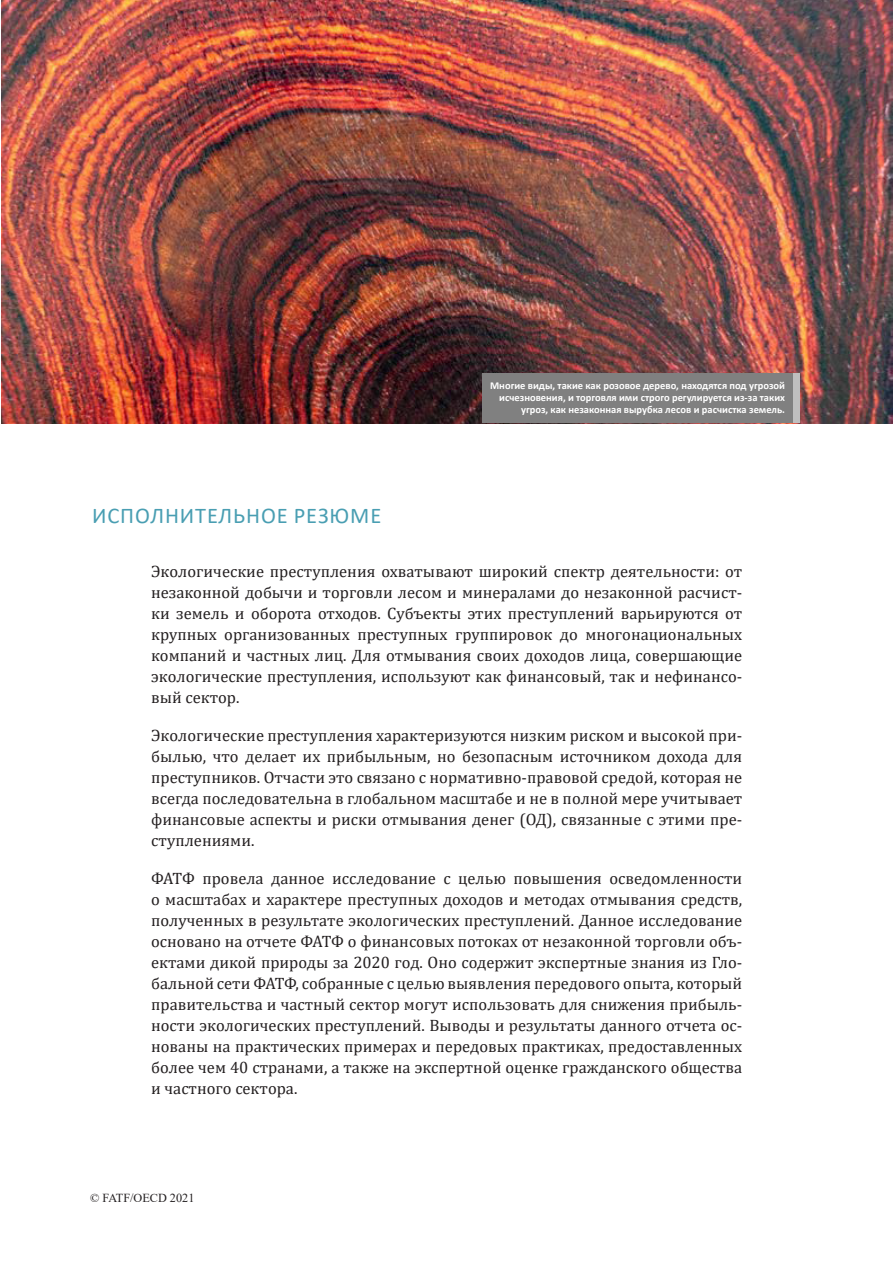
<style>
.page{position:relative;width:893px;height:1263px;background:#fff}
.page>*{position:absolute;margin:0;border:0;box-sizing:border-box;transform-origin:0 0}
.t1{font:22.5px "Calibri";letter-spacing:.04em;color:#499eb2}
.t2{font:16.5px/21px "Cambria";color:#231f20;text-align:justify}
.t3{font:12.3px "Times New Roman";color:#231f20}
.t4{font:700 10.5px/12px "Calibri";color:#fff;text-align:right}
</style>
<div class="page">
<img style="left:1px;top:0;width:892px;height:424px">
<div style="left:482px;top:374px;width:311px;height:16px;background:#808080"></div>
<div style="left:793px;top:374px;width:7px;height:16px;background:#bfbfbf"></div>
<div style="left:482px;top:390px;width:311px;height:17px;background:#808080"></div>
<div style="left:793px;top:390px;width:7px;height:17px;background:#bfbfbf"></div>
<div style="left:482px;top:407px;width:311px;height:16px;background:#808080"></div>
<div style="left:793px;top:407px;width:7px;height:16px;background:#bfbfbf"></div>
<svg style="left:781px;top:99px;width:1px;height:15px"></svg>
<p class="t1" style="left:92px;top:499px;width:291px">ИСПОЛНИТЕЛЬНОЕ РЕЗЮМЕ</p>
<p class="t4" style="left:490px;top:379px;width:296px">Многие виды, такие как розовое дерево, находятся под угрозой исчезновения, и торговля ими строго регулируется из-за таких угроз, как незаконная вырубка лесов и расчистка земель.</p>
<p class="t2" style="left:151px;top:561px;width:593px">Экологические преступления охватывают широкий спектр деятельности: от незаконной добычи и торговли лесом и минералами до незаконной расчист&shy;ки земель и оборота отходов. Субъекты этих преступлений варьируются от крупных организованных преступных группировок до многонациональных компаний и частных лиц. Для отмывания своих доходов лица, совершающие экологические преступления, используют как финансовый, так и нефинансо&shy;вый сектор.</p>
<p class="t2" style="left:151px;top:725px;width:593px">Экологические преступления характеризуются низким риском и высокой при&shy;былью, что делает их прибыльным, но безопасным источником дохода для преступников. Отчасти это связано с нормативно-правовой средой, которая не всегда последовательна в глобальном масштабе и не в полной мере учитывает финансовые аспекты и риски отмывания денег (ОД), связанные с этими пре&shy;ступлениями.</p>
<p class="t2" style="left:151px;top:868px;width:593px">ФАТФ провела данное исследование с целью повышения осведомленности о масштабах и характере преступных доходов и методах отмывания средств, полученных в результате экологических преступлений. Данное исследование основано на отчете ФАТФ о финансовых потоках от незаконной торговли объ&shy;ектами дикой природы за 2020 год. Оно содержит экспертные знания из Гло&shy;бальной сети ФАТФ, собранные с целью выявления передового опыта, который правительства и частный сектор могут использовать для снижения прибыль&shy;ности экологических преступлений. Выводы и результаты данного отчета ос&shy;нованы на практических примерах и передовых практиках, предоставленных более чем 40 странами, а также на экспертной оценке гражданского общества и частного сектора.</p>
<p class="t3" style="left:90px;top:1189px;width:106px">© FATF/OECD 2021</p>
</div>
